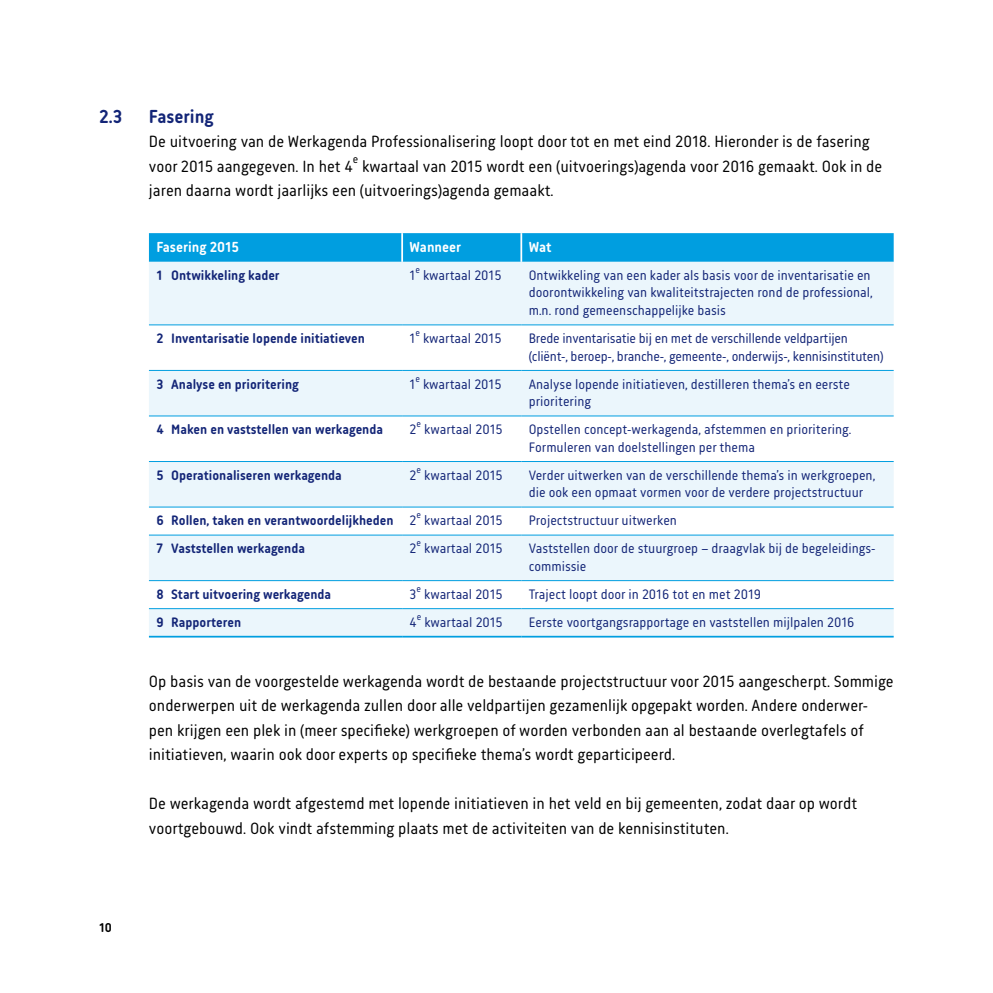
<style>
.page{position:relative;width:993px;height:993px;background:#fff}
.page>*{position:absolute;margin:0;border:0;box-sizing:border-box;transform-origin:0 0}
.t1{font:700 19.25px "Korb";color:#132577}
.t2{font:16.62px/24.5px "Korb";color:#000}
.t3{font:700 14.88px "Korb";color:#fff}
.t4{font:14px/17.5px "Korb";color:#132577}
.t5{font:700 14px "Korb";color:#132577}
.t6{font:700 13.12px "Korb";color:#000}
.t7{font:11.72px "Korb";color:#000}
.t8{font:9.8px "Korb";color:#132577}
.s1{font-weight:400}
</style>
<div class="page">
<div style="left:149px;top:233px;width:744px;height:29px;background:#009ee0"></div>
<svg style="left:149px;top:262px;width:744px;height:373px;fill:#ebf6fc"></svg>
<hr style="left:401px;top:233px;width:2px;height:29px;background:#fff">
<hr style="left:520px;top:233px;width:2px;height:29px;background:#fff">
<hr style="left:149px;top:324px;width:253px;height:1px;background:#009ee0">
<hr style="left:402px;top:324px;width:119px;height:1px;background:#009ee0">
<hr style="left:521px;top:324px;width:372px;height:1px;background:#009ee0">
<hr style="left:149px;top:370px;width:253px;height:1px;background:#009ee0">
<hr style="left:402px;top:370px;width:119px;height:1px;background:#009ee0">
<hr style="left:521px;top:370px;width:372px;height:1px;background:#009ee0">
<hr style="left:149px;top:415px;width:253px;height:1px;background:#009ee0">
<hr style="left:402px;top:415px;width:119px;height:1px;background:#009ee0">
<hr style="left:521px;top:415px;width:372px;height:1px;background:#009ee0">
<hr style="left:149px;top:461px;width:253px;height:1px;background:#009ee0">
<hr style="left:402px;top:461px;width:119px;height:1px;background:#009ee0">
<hr style="left:521px;top:461px;width:372px;height:1px;background:#009ee0">
<hr style="left:149px;top:506px;width:253px;height:1px;background:#009ee0">
<hr style="left:402px;top:506px;width:119px;height:1px;background:#009ee0">
<hr style="left:521px;top:506px;width:372px;height:1px;background:#009ee0">
<hr style="left:149px;top:534px;width:253px;height:1px;background:#009ee0">
<hr style="left:402px;top:534px;width:119px;height:1px;background:#009ee0">
<hr style="left:521px;top:534px;width:372px;height:1px;background:#009ee0">
<hr style="left:149px;top:580px;width:253px;height:1px;background:#009ee0">
<hr style="left:402px;top:580px;width:119px;height:1px;background:#009ee0">
<hr style="left:521px;top:580px;width:372px;height:1px;background:#009ee0">
<hr style="left:149px;top:608px;width:253px;height:1px;background:#009ee0">
<hr style="left:402px;top:608px;width:119px;height:1px;background:#009ee0">
<hr style="left:521px;top:608px;width:372px;height:1px;background:#009ee0">
<hr style="left:149px;top:635px;width:253px;height:2px;background:#009ee0">
<hr style="left:402px;top:635px;width:119px;height:2px;background:#009ee0">
<hr style="left:521px;top:635px;width:372px;height:2px;background:#009ee0">
<h1 class="t1" style="left:99px;top:105px;width:25px">2.3</h1>
<h1 class="t1" style="left:149px;top:105px;width:66px">Fasering</h1>
<p class="t2" style="left:149px;top:129px;width:722px">De uitvoering van de Werkagenda Professionalisering loopt door tot en met eind 2018. Hieronder is de fasering voor 2015 aangegeven. In het 4</p>
<p class="t7" style="left:353px;top:153px;width:7px">e</p>
<p class="t2" style="left:149px;top:153px;width:734px;text-indent:213px">kwartaal van 2015 wordt een (uitvoerings)agenda voor 2016 gemaakt. Ook in de jaren daarna wordt jaarlijks een (uitvoerings)agenda gemaakt.</p>
<p class="t3" style="left:156px;top:238px;width:84px">Fasering 2015</p>
<p class="t3" style="left:409px;top:238px;width:53px">Wanneer</p>
<p class="t3" style="left:528px;top:238px;width:24px">Wat</p>
<p class="t5" style="left:156px;top:267px;width:125px">1 Ontwikkeling kader</p>
<p class="t4" style="left:409px;top:266px;width:7px">1</p>
<p class="t8" style="left:415px;top:264px;width:6px">e</p>
<p class="t4" style="left:423px;top:266px;width:80px">kwartaal 2015</p>
<p class="t4" style="left:528px;top:266px;width:345px">Ontwikkeling van een kader als basis voor de inventarisatie en doorontwikkeling van kwaliteitstrajecten rond de professional, m.n. rond gemeenschappelijke basis</p>
<p class="t5" style="left:156px;top:330px;width:210px">2 Inventarisatie lopende initiatieven</p>
<p class="t4" style="left:409px;top:329px;width:7px">1</p>
<p class="t8" style="left:415px;top:327px;width:6px">e</p>
<p class="t4" style="left:423px;top:329px;width:80px">kwartaal 2015</p>
<p class="t4" style="left:528px;top:329px;width:356px">Brede inventarisatie bij en met de verschillende veldpartijen (cliënt-, beroep-, branche-, gemeente-, onderwijs-, kennisinstituten)</p>
<p class="t5" style="left:156px;top:376px;width:144px">3 Analyse en prioritering</p>
<p class="t4" style="left:409px;top:375px;width:7px">1</p>
<p class="t8" style="left:415px;top:372px;width:6px">e</p>
<p class="t4" style="left:423px;top:375px;width:80px">kwartaal 2015</p>
<p class="t4" style="left:528px;top:375px;width:322px">Analyse lopende initiatieven, destilleren thema’s en eerste prioritering</p>
<p class="t5" style="left:156px;top:421px;width:228px">4 Maken en vaststellen van werkagenda</p>
<p class="t4" style="left:409px;top:420px;width:8px">2</p>
<p class="t8" style="left:416px;top:418px;width:6px">e</p>
<p class="t4" style="left:424px;top:420px;width:80px">kwartaal 2015</p>
<p class="t4" style="left:528px;top:420px;width:324px">Opstellen concept-werkagenda, afstemmen en prioritering.<br>Formuleren van doelstellingen per thema</p>
<p class="t5" style="left:156px;top:467px;width:187px">5 Operationaliseren werkagenda</p>
<p class="t4" style="left:409px;top:466px;width:8px">2</p>
<p class="t8" style="left:416px;top:463px;width:6px">e</p>
<p class="t4" style="left:424px;top:466px;width:80px">kwartaal 2015</p>
<p class="t4" style="left:528px;top:466px;width:348px">Verder uitwerken van de verschillende thema’s in werkgroepen, die ook een opmaat vormen voor de verdere projectstructuur</p>
<p class="t5" style="left:156px;top:512px;width:261px">6 Rollen, taken en verantwoordelijkheden <span class="s1">2</span></p>
<p class="t8" style="left:416px;top:509px;width:6px">e</p>
<p class="t4" style="left:424px;top:511px;width:80px">kwartaal 2015</p>
<p class="t4" style="left:528px;top:511px;width:150px">Projectstructuur uitwerken</p>
<p class="t5" style="left:156px;top:540px;width:150px">7 Vaststellen werkagenda</p>
<p class="t4" style="left:409px;top:539px;width:8px">2</p>
<p class="t8" style="left:416px;top:537px;width:6px">e</p>
<p class="t4" style="left:424px;top:539px;width:80px">kwartaal 2015</p>
<p class="t4" style="left:528px;top:539px;width:347px">Vaststellen door de stuurgroep – draagvlak bij de begeleidings&shy;commissie</p>
<p class="t5" style="left:156px;top:586px;width:176px">8 Start uitvoering werkagenda</p>
<p class="t4" style="left:409px;top:585px;width:8px">3</p>
<p class="t8" style="left:416px;top:582px;width:6px">e</p>
<p class="t4" style="left:424px;top:585px;width:80px">kwartaal 2015</p>
<p class="t4" style="left:528px;top:585px;width:234px">Traject loopt door in 2016 tot en met 2019</p>
<p class="t5" style="left:156px;top:614px;width:86px">9 Rapporteren</p>
<p class="t4" style="left:409px;top:613px;width:9px">4</p>
<p class="t8" style="left:416px;top:610px;width:6px">e</p>
<p class="t4" style="left:424px;top:613px;width:80px">kwartaal 2015</p>
<p class="t4" style="left:528px;top:613px;width:327px">Eerste voortgangsrapportage en vaststellen mijlpalen 2016</p>
<p class="t6" style="left:99px;top:919px;width:14px">10</p>
<p class="t2" style="left:149px;top:668px;width:746px">Op basis van de voorgestelde werkagenda wordt de bestaande projectstructuur voor 2015 aangescherpt. Sommige onderwerpen uit de werkagenda zullen door alle veldpartijen gezamenlijk opgepakt worden. Andere onderwer&shy;pen krijgen een plek in (meer specifieke) werkgroepen of worden verbonden aan al bestaande overlegtafels of initiatieven, waarin ook door experts op specifieke thema’s wordt geparticipeerd.</p>
<p class="t2" style="left:149px;top:790px;width:709px">De werkagenda wordt afgestemd met lopende initiatieven in het veld en bij gemeenten, zodat daar op wordt voortgebouwd. Ook vindt afstemming plaats met de activiteiten van de kennisinstituten.</p>
</div>
